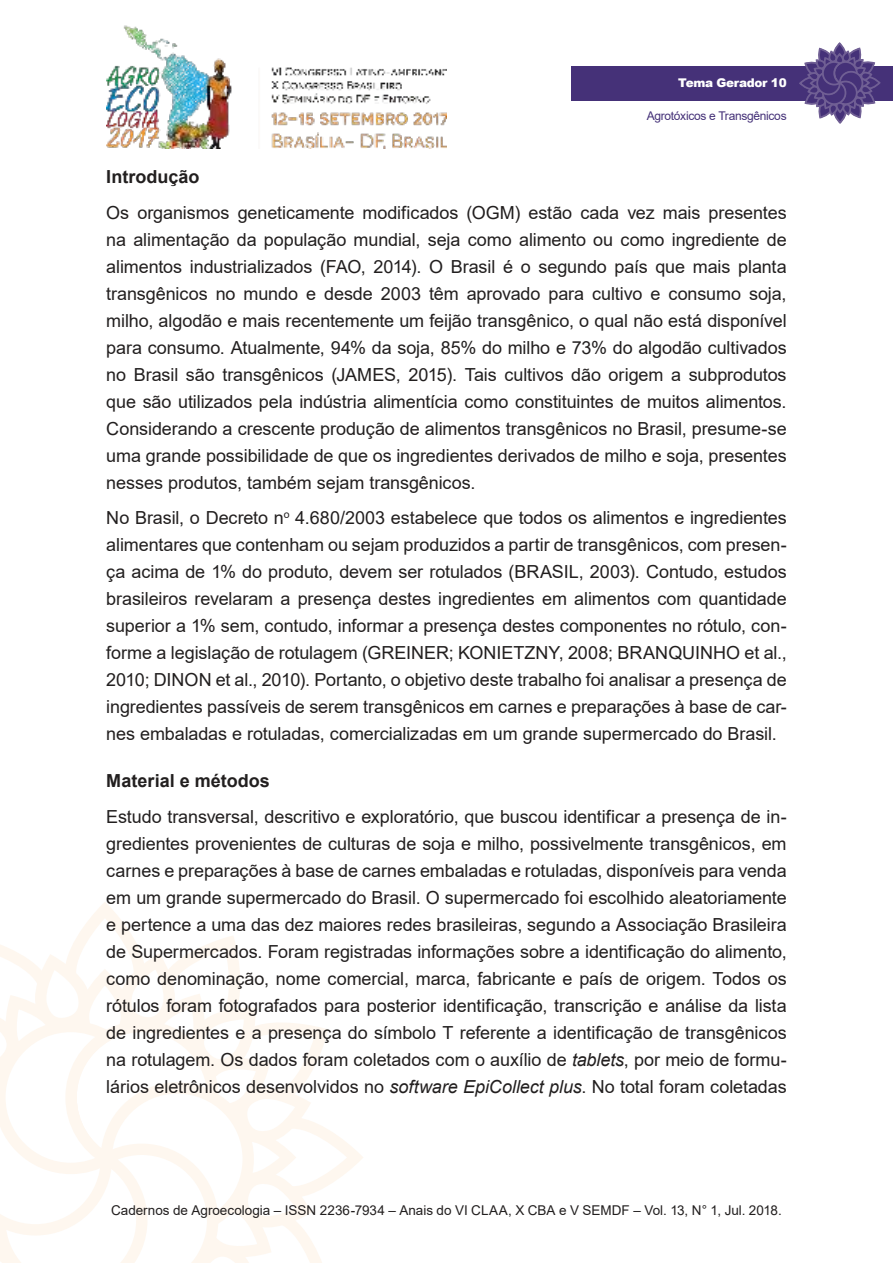
<style>
.page{position:relative;width:893px;height:1263px;background:#fff}
.page>*{position:absolute;margin:0;border:0;box-sizing:border-box;transform-origin:0 0}
.t1{font:18px/27px "Arial";letter-spacing:-.005em;color:#221f1f;text-align:justify}
.t2{font:700 18px "Arial";color:#221f1f}
.t3{font:13.5px "Arial";color:#221f1f}
.t4{font:12px "Arial";letter-spacing:-.025em;color:#453178}
.t5{font:900 12px "Arial";letter-spacing:-.025em;color:#fff}
.s1{font-style:italic}
</style>
<div class="page">
<img style="left:106px;top:25px;width:340px;height:124px">
<svg style="left:0;top:910px;width:363px;height:353px"></svg>
<div style="left:571px;top:66px;width:322px;height:34px;background:#453178"></div>
<svg style="left:798px;top:43px;width:83px;height:81px"></svg>
<p class="t5" style="left:678px;top:76px;width:110px">Tema Gerador 10</p>
<p class="t4" style="left:647px;top:112px;width:141px">Agrotóxicos e Transgênicos</p>
<p class="t2" style="left:106px;top:170px;width:95px">Introdução</p>
<p class="t1" style="left:106px;top:201px;width:682px">Os organismos geneticamente modificados (OGM) estão cada vez mais presentes na alimentação da população mundial, seja como alimento ou como ingrediente de alimentos industrializados (FAO, 2014). O Brasil é o segundo país que mais planta transgênicos no mundo e desde 2003 têm aprovado para cultivo e consumo soja, milho, algodão e mais recentemente um feijão transgênico, o qual não está disponível para consumo. Atualmente, 94% da soja, 85% do milho e 73% do algodão cultivados no Brasil são transgênicos (JAMES, 2015). Tais cultivos dão origem a subprodutos que são utilizados pela indústria alimentícia como constituintes de muitos alimentos.<br>Considerando a crescente produção de alimentos transgênicos no Brasil, presume-se uma grande possibilidade de que os ingredientes derivados de milho e soja, presentes nesses produtos, também sejam transgênicos.</p>
<p class="t1" style="left:106px;top:506px;width:682px">No Brasil, o Decreto n<sup>o</sup> 4.680/2003 estabelece que todos os alimentos e ingredientes alimentares que contenham ou sejam produzidos a partir de transgênicos, com presen&shy;ça acima de 1% do produto, devem ser rotulados (BRASIL, 2003). Contudo, estudos brasileiros revelaram a presença destes ingredientes em alimentos com quantidade superior a 1% sem, contudo, informar a presença destes componentes no rótulo, con&shy;forme a legislação de rotulagem (GREINER; KONIETZNY, 2008; BRANQUINHO et al., 2010; DINON et al., 2010). Portanto, o objetivo deste trabalho foi analisar a presença de ingredientes passíveis de serem transgênicos em carnes e preparações à base de car&shy;nes embaladas e rotuladas, comercializadas em um grande supermercado do Brasil.</p>
<p class="t2" style="left:106px;top:774px;width:165px">Material e métodos</p>
<p class="t1" style="left:106px;top:805px;width:682px">Estudo transversal, descritivo e exploratório, que buscou identificar a presença de in&shy;gredientes provenientes de culturas de soja e milho, possivelmente transgênicos, em carnes e preparações à base de carnes embaladas e rotuladas, disponíveis para venda em um grande supermercado do Brasil. O supermercado foi escolhido aleatoriamente e pertence a uma das dez maiores redes brasileiras, segundo a Associação Brasileira de Supermercados. Foram registradas informações sobre a identificação do alimento, como denominação, nome comercial, marca, fabricante e país de origem. Todos os rótulos foram fotografados para posterior identificação, transcrição e análise da lista de ingredientes e a presença do símbolo T referente a identificação de transgênicos na rotulagem. Os dados foram coletados com o auxílio de <span class="s1">tablets</span>, por meio de formu&shy;lários eletrônicos desenvolvidos no <span class="s1">software EpiCollect plus</span>. No total foram coletadas</p>
<p class="t3" style="left:111px;top:1205px;width:672px">Cadernos de Agroecologia – ISSN 2236-7934 – Anais do VI CLAA, X CBA e V SEMDF – Vol. 13, N° 1, Jul. 2018.</p>
</div>
